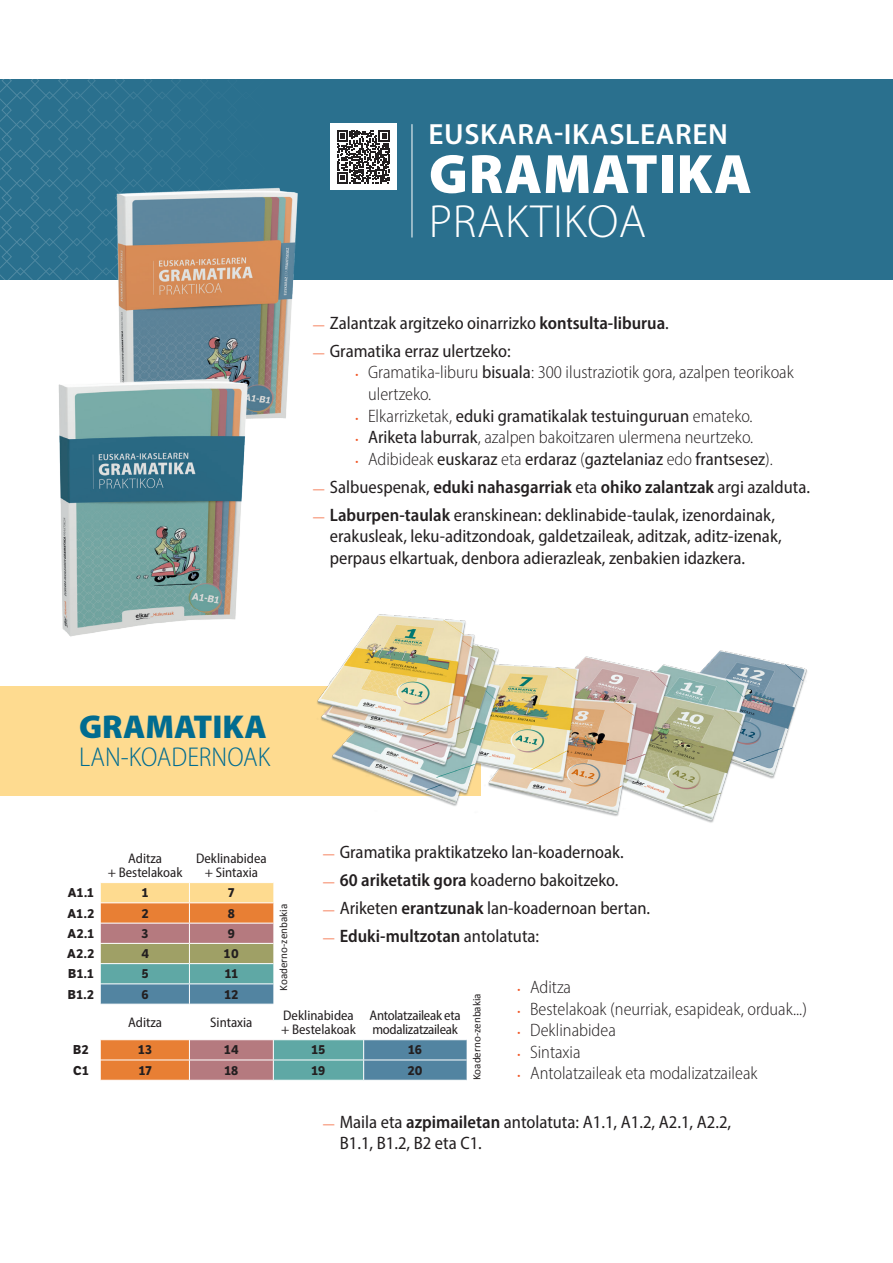
<style>
.page{position:relative;width:893px;height:1263px;background:#fff}
.page>*{position:absolute;margin:0;border:0;box-sizing:border-box;transform-origin:0 0}
.t1{font:900 55.8px "Myriad Pro";letter-spacing:.015em;color:#fff}
.t2{font:300 46.65px "Myriad Pro";letter-spacing:.015em;color:#fff}
.titulua{font:900 33.15px "Myriad Pro";color:#016c90}
.t3{font:600 29.25px "Myriad Pro";letter-spacing:.02em;color:#fff}
.titulua-2{font:300 semi-condensed 27.3px "Myriad Pro";color:#016c90}
.t4{font:semi-condensed 18px/21.6px "Myriad Pro";color:#231f20}
.t5{font:300 semi-condensed 18px/21.6px "Myriad Pro";color:#231f20}
.t6{font:600 semi-condensed 18px "Myriad Pro";color:#231f20}
.t7{font:semi-condensed 13.95px/14px "Myriad Pro";color:#231f20;text-align:center}
.t8{font:semi-condensed 13.95px/14px "Myriad Pro";letter-spacing:-.02em;color:#231f20}
.portadilla_eduk_izen{font:700 12.45px "LFT Etica";letter-spacing:.035em;color:#231f20}
.t9{font:11.1px "Calibri";color:#231f20}
.s1{font-stretch:condensed;font-size:12px;color:#f15422}
.s2{font-weight:600}
.s3{font-size:12px;color:#f15422}
.s4{font-weight:400}
.s5{font-weight:300;font-size:12px;color:#f15422}
.s6{font-weight:300}
.s7{font-weight:400;font-stretch:condensed;font-size:12px;color:#f15422}
</style>
<div class="page">
<div style="left:0;top:686px;width:480px;height:109px;background:#fedb90"></div>
<div style="left:0;top:79px;width:893px;height:200px;background:#2a708e"></div>
<svg style="left:0;top:79px;width:201px;height:200px"></svg>
<hr style="left:411px;top:124px;width:1px;height:113px;background:#fff">
<img style="left:54px;top:178px;width:305px;height:241px">
<img style="left:54px;top:368px;width:201px;height:269px">
<div style="left:330px;top:124px;width:66px;height:66px;background:#fff"></div>
<svg style="left:337px;top:130px;width:53px;height:53px"></svg>
<svg style="left:101px;top:882px;width:366px;height:198px"></svg>
<hr style="left:364px;top:1039px;width:103px;height:1px;background:#fff">
<hr style="left:364px;top:1060px;width:103px;height:1px;background:#fff">
<hr style="left:101px;top:882px;width:88px;height:1px;background:#fff">
<hr style="left:189px;top:882px;width:84px;height:1px;background:#fff">
<hr style="left:101px;top:1004px;width:88px;height:1px;background:#fff">
<hr style="left:189px;top:1004px;width:84px;height:1px;background:#fff">
<hr style="left:273px;top:1004px;width:91px;height:1px;background:#fff">
<hr style="left:364px;top:1004px;width:103px;height:1px;background:#fff">
<img style="left:262px;top:614px;width:546px;height:209px">
<p class="t3" style="left:429px;top:115px;width:301px">EUSKARA-IKASLEAREN</p>
<p class="t1" style="left:429px;top:137px;width:324px">GRAMATIKA</p>
<p class="t2" style="left:429px;top:193px;width:219px">PRAKTIKOA</p>
<p class="t4" style="left:313px;top:312px;width:357px"><span class="s1">—</span> Zalantzak argitzeko oinarrizko <span class="s2">kontsulta-liburua</span>.</p>
<p class="t4" style="left:313px;top:340px;width:199px"><span class="s1">—</span> Gramatika erraz ulertzeko:</p>
<p class="t5" style="left:368px;top:362px;width:427px;text-indent:-13px"><span class="s3">•</span> Gramatika-liburu <span class="s4">bisuala</span>: 300 ilustraziotik gora, azalpen teorikoak ulertzeko.</p>
<p class="t4" style="left:355px;top:405px;width:399px"><span class="s5">•</span> <span class="s6">Elkarrizketak,</span> eduki gramatikalak testuinguruan <span class="s6">emateko.</span></p>
<p class="t5" style="left:355px;top:426px;width:399px"><span class="s3">•</span> <span class="s4">Ariketa laburrak</span>, azalpen bakoitzaren ulermena neurtzeko.</p>
<p class="t4" style="left:355px;top:448px;width:419px"><span class="s5">•</span> <span class="s6">Adibideak</span> euskaraz <span class="s6">eta</span> erdaraz <span class="s6">(</span>gaztelaniaz <span class="s6">edo</span> frantsesez<span class="s6">).</span></p>
<p class="t6" style="left:313px;top:475px;width:499px"><span class="s7">—</span> <span class="s4">Salbuespenak,</span> eduki nahasgarriak <span class="s4">eta</span> ohiko zalantzak <span class="s4">argi azalduta.</span></p>
<p class="t4" style="left:330px;top:504px;width:453px;text-indent:-17px"><span class="s1">—</span> <span class="s2">Laburpen-taulak</span> eranskinean: deklinabide-taulak, izenordainak, erakusleak, leku-aditzondoak, galdetzaileak, aditzak, aditz-izenak, perpaus elkartuak, denbora adierazleak, zenbakien idazkera.</p>
<p class="titulua" style="left:79px;top:705px;width:189px">GRAMATIKA</p>
<p class="titulua-2" style="left:79px;top:741px;width:193px">LAN-KOADERNOAK</p>
<p class="t4" style="left:323px;top:841px;width:303px"><span class="s1">—</span> Gramatika praktikatzeko lan-koadernoak.</p>
<p class="t4" style="left:323px;top:869px;width:297px"><span class="s1">—</span> <span class="s2">60 ariketatik gora</span> koaderno bakoitzeko.</p>
<p class="t4" style="left:323px;top:897px;width:329px"><span class="s1">—</span> Ariketen <span class="s2">erantzunak</span> lan-koadernoan bertan.</p>
<p class="t6" style="left:323px;top:925px;width:218px"><span class="s7">—</span> Eduki-multzotan <span class="s4">antolatuta:</span></p>
<p class="t7" style="left:128px;top:851px;width:35px">Aditza</p>
<p class="t7" style="left:108px;top:865px;width:76px">+ Bestelakoak</p>
<p class="t7" style="left:196px;top:851px;width:72px">Deklinabidea + Sintaxia</p>
<p class="portadilla_eduk_izen" style="left:68px;top:885px;width:28px">A1.1</p>
<p class="portadilla_eduk_izen" style="left:142px;top:885px;width:8px">1</p>
<p class="portadilla_eduk_izen" style="left:228px;top:885px;width:8px">7</p>
<p class="t9" style="left:277px;top:991px;width:89px;rotate:-90deg">Koaderno-zenbakia</p>
<p class="portadilla_eduk_izen" style="left:67px;top:905px;width:28px">A1.2</p>
<p class="portadilla_eduk_izen" style="left:142px;top:905px;width:8px">2</p>
<p class="portadilla_eduk_izen" style="left:228px;top:905px;width:9px">8</p>
<p class="portadilla_eduk_izen" style="left:68px;top:926px;width:28px">A2.1</p>
<p class="portadilla_eduk_izen" style="left:142px;top:926px;width:8px">3</p>
<p class="portadilla_eduk_izen" style="left:228px;top:926px;width:9px">9</p>
<p class="portadilla_eduk_izen" style="left:67px;top:946px;width:28px">A2.2</p>
<p class="portadilla_eduk_izen" style="left:141px;top:946px;width:9px">4</p>
<p class="portadilla_eduk_izen" style="left:224px;top:946px;width:16px">10</p>
<p class="portadilla_eduk_izen" style="left:68px;top:966px;width:27px">B1.1</p>
<p class="portadilla_eduk_izen" style="left:142px;top:966px;width:8px">5</p>
<p class="portadilla_eduk_izen" style="left:225px;top:966px;width:15px">11</p>
<p class="portadilla_eduk_izen" style="left:68px;top:986px;width:28px">B1.2</p>
<p class="portadilla_eduk_izen" style="left:142px;top:986px;width:9px">6</p>
<p class="portadilla_eduk_izen" style="left:224px;top:986px;width:15px">12</p>
<p class="t7" style="left:128px;top:1015px;width:35px">Aditza</p>
<p class="t7" style="left:210px;top:1015px;width:44px">Sintaxia</p>
<p class="t7" style="left:281px;top:1008px;width:76px;text-align:left">Deklinabidea + Bestelakoak</p>
<p class="t8" style="left:370px;top:1008px;width:93px">Antolatzaileak eta modalizatzaileak</p>
<p class="portadilla_eduk_izen" style="left:73px;top:1042px;width:17px">B2</p>
<p class="portadilla_eduk_izen" style="left:138px;top:1042px;width:15px">13</p>
<p class="portadilla_eduk_izen" style="left:224px;top:1042px;width:16px">14</p>
<p class="portadilla_eduk_izen" style="left:312px;top:1042px;width:15px">15</p>
<p class="portadilla_eduk_izen" style="left:408px;top:1042px;width:15px">16</p>
<p class="portadilla_eduk_izen" style="left:73px;top:1063px;width:17px">C1</p>
<p class="portadilla_eduk_izen" style="left:139px;top:1063px;width:14px">17</p>
<p class="portadilla_eduk_izen" style="left:224px;top:1063px;width:16px">18</p>
<p class="portadilla_eduk_izen" style="left:312px;top:1063px;width:15px">19</p>
<p class="portadilla_eduk_izen" style="left:408px;top:1063px;width:16px">20</p>
<p class="t5" style="left:517px;top:976px;width:55px"><span class="s3">•</span> Aditza</p>
<p class="t5" style="left:517px;top:998px;width:291px"><span class="s3">•</span> Bestelakoak (neurriak, esapideak, orduak...)</p>
<p class="t5" style="left:517px;top:1019px;width:100px"><span class="s3">•</span> Deklinabidea</p>
<p class="t5" style="left:517px;top:1041px;width:65px"><span class="s3">•</span> Sintaxia</p>
<p class="t5" style="left:517px;top:1062px;width:242px"><span class="s3">•</span> Antolatzaileak eta modalizatzaileak</p>
<p class="t4" style="left:340px;top:1110px;width:393px;text-indent:-17px"><span class="s1">—</span> Maila eta <span class="s2">azpimailetan</span> antolatuta: A1.1, A1.2, A2.1, A2.2,<br>B1.1, B1.2, B2 eta C1.</p>
<p class="t9" style="left:470px;top:1080px;width:89px;rotate:-90deg">Koaderno-zenbakia</p>
</div>
